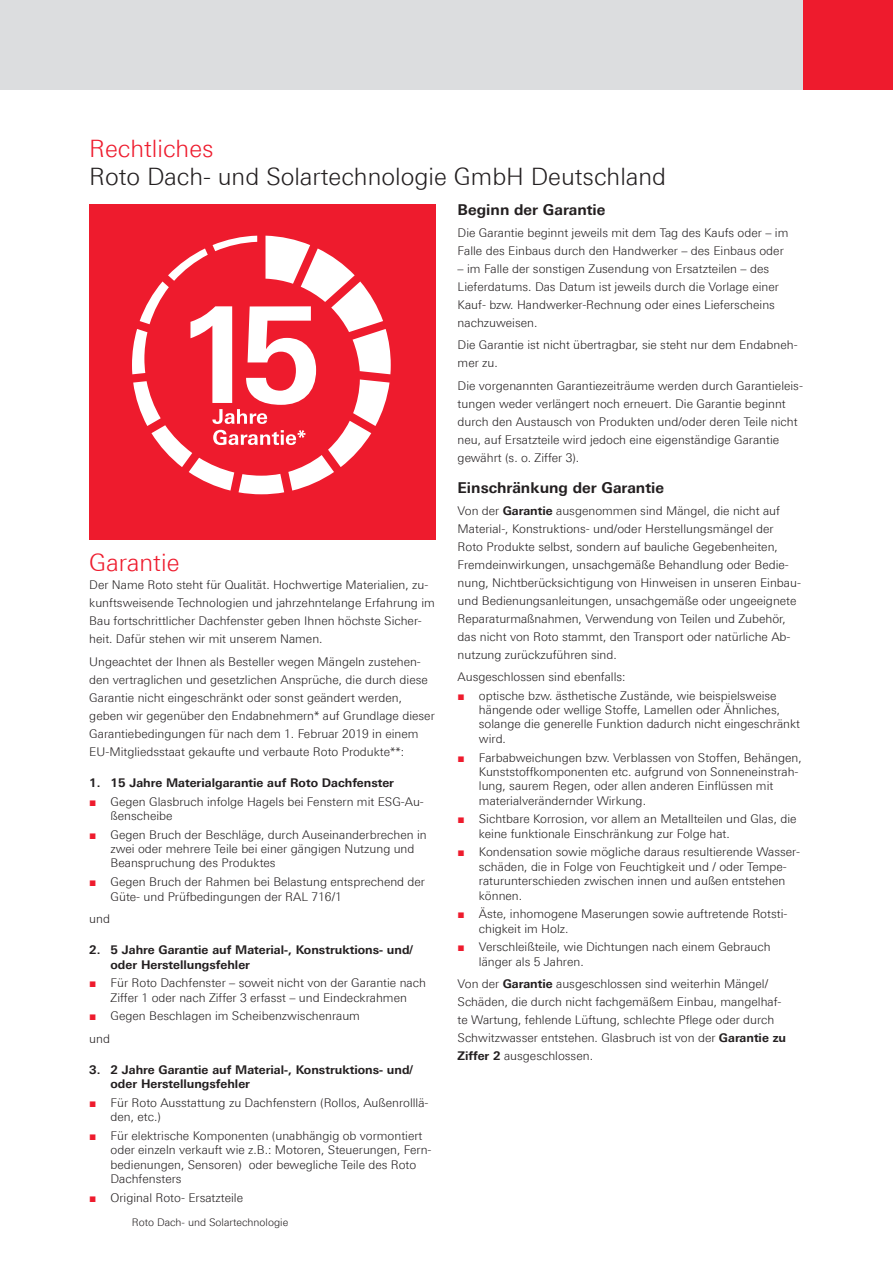
<style>
.page{position:relative;width:893px;height:1263px;background:#fff}
.page>*{position:absolute;margin:0;border:0;box-sizing:border-box;transform-origin:0 0}
.t1{font:300 24px "LT Univers Basic";color:#231f20}
.t2{font:300 24px "LT Univers Basic";color:#ee1b2d}
.t3{font:700 15px "LT Univers Basic";color:#231f20}
.t4{font:300 12px/18px "LT Univers Basic";color:#231f20}
.t5{font:700 12px/14.4px "LT Univers Basic";color:#231f20}
.t6{font:300 10.5px "LT Univers Basic";color:#231f20}
.s1{font-family:"Arial";font-weight:400;color:#ee1b2d}
.s2{font-weight:700}
</style>
<div class="page">
<div style="left:0;top:0;width:893px;height:89px;background:#dcdddf"></div>
<div style="left:804px;top:0;width:89px;height:89px;background:#ee1b2d"></div>
<div style="left:89px;top:204px;width:346px;height:336px;background:#ee1b2d"></div>
<svg style="left:132px;top:236px;width:259px;height:258px"></svg>
<h1 class="t2" style="left:89px;top:134px;width:126px">Rechtliches</h1>
<h1 class="t1" style="left:89px;top:163px;width:578px">Roto Dach- und Solartechnologie GmbH Deutschland</h1>
<h1 class="t2" style="left:89px;top:549px;width:92px">Garantie</h1>
<p class="t4" style="left:89px;top:576px;width:347px">Der Name Roto steht für Qualität. Hochwertige Materialien, zu&shy;kunftsweisende Technologien und jahrzehntelange Erfahrung im Bau fortschrittlicher Dachfenster geben Ihnen höchste Sicher&shy;heit. Dafür stehen wir mit unserem Namen.</p>
<p class="t4" style="left:89px;top:652px;width:347px">Ungeachtet der Ihnen als Besteller wegen Mängeln zustehen&shy;den vertraglichen und gesetzlichen Ansprüche, die durch diese Garantie nicht eingeschränkt oder sonst geändert werden, geben wir gegenüber den Endabnehmern* auf Grundlage dieser Garantiebedingungen für nach dem 1. Februar 2019 in einem EU-Mitgliedsstaat gekaufte und verbaute Roto Produkte**:</p>
<p class="t5" style="left:89px;top:775px;width:306px">1. 15 Jahre Materialgarantie auf Roto Dachfenster</p>
<p class="t4" style="left:111px;top:794px;width:315px;line-height:14.4px;text-indent:-21px"><span class="s1">■</span> Gegen Glasbruch infolge Hagels bei Fenstern mit ESG-Au&shy;ßenscheibe</p>
<p class="t4" style="left:111px;top:827px;width:318px;line-height:14.4px;text-indent:-21px"><span class="s1">■</span> Gegen Bruch der Beschläge, durch Auseinanderbrechen in zwei oder mehrere Teile bei einer gängigen Nutzung und<br>Beanspruchung des Produktes</p>
<p class="t4" style="left:111px;top:874px;width:316px;line-height:14.4px;text-indent:-21px"><span class="s1">■</span> Gegen Bruch der Rahmen bei Belastung entsprechend der<br>Güte- und Prüfbedingungen der RAL 716/1</p>
<p class="t4" style="left:89px;top:909px;width:22px">und</p>
<p class="t5" style="left:111px;top:943px;width:304px;text-indent:-21px">2. 5 Jahre Garantie auf Material-, Konstruktions- und/ oder Herstellungsfehler</p>
<p class="t4" style="left:89px;top:976px;width:338px;line-height:14.4px;text-align:center"><span class="s1">■</span> Für Roto Dachfenster – soweit nicht von der Garantie nach<br>Ziffer 1 oder nach Ziffer 3 erfasst – und Eindeckrahmen</p>
<p class="t4" style="left:89px;top:1005px;width:272px;line-height:22.2px"><span class="s1">■</span> Gegen Beschlagen im Scheibenzwischenraum und</p>
<p class="t5" style="left:111px;top:1062px;width:304px;text-indent:-21px">3. 2 Jahre Garantie auf Material-, Konstruktions- und/ oder Herstellungsfehler</p>
<p class="t4" style="left:111px;top:1095px;width:319px;line-height:14.4px;text-indent:-21px"><span class="s1">■</span> Für Roto Ausstattung zu Dachfenstern (Rollos, Außenrolllä&shy;den, etc.)</p>
<p class="t4" style="left:111px;top:1128px;width:322px;line-height:14.4px;text-indent:-21px"><span class="s1">■</span> Für elektrische Komponenten (unabhängig ob vormontiert oder einzeln verkauft wie z.B.: Motoren, Steuerungen, Fern&shy;bedienungen, Sensoren) oder bewegliche Teile des Roto Dachfensters</p>
<p class="t4" style="left:89px;top:1188px;width:155px"><span class="s1">■</span> Original Roto- Ersatzteile</p>
<p class="t6" style="left:132px;top:1216px;width:158px">Roto Dach- und Solartechnologie</p>
<p class="t3" style="left:458px;top:201px;width:149px">Beginn der Garantie</p>
<p class="t4" style="left:458px;top:224px;width:332px">Die Garantie beginnt jeweils mit dem Tag des Kaufs oder – im<br>Falle des Einbaus durch den Handwerker – des Einbaus oder</p>
<p class="t4" style="left:458px;top:260px;width:323px">– im Falle der sonstigen Zusendung von Ersatzteilen – des Lieferdatums. Das Datum ist jeweils durch die Vorlage einer Kauf- bzw. Handwerker-Rechnung oder eines Lieferscheins nachzuweisen.</p>
<p class="t4" style="left:458px;top:336px;width:341px">Die Garantie ist nicht übertragbar, sie steht nur dem Endabneh&shy;mer zu.</p>
<p class="t4" style="left:458px;top:376px;width:347px">Die vorgenannten Garantiezeiträume werden durch Garantieleis&shy;tungen weder verlängert noch erneuert. Die Garantie beginnt durch den Austausch von Produkten und/oder deren Teile nicht neu, auf Ersatzteile wird jedoch eine eigenständige Garantie gewährt (s. o. Ziffer 3).</p>
<p class="t3" style="left:458px;top:478px;width:208px">Einschränkung der Garantie</p>
<p class="t4" style="left:458px;top:501px;width:345px">Von der <span class="s2">Garantie</span> ausgenommen sind Mängel, die nicht auf Material-, Konstruktions- und/oder Herstellungsmängel der Roto Produkte selbst, sondern auf bauliche Gegebenheiten, Fremdeinwirkungen, unsachgemäße Behandlung oder Bedie&shy;nung, Nichtberücksichtigung von Hinweisen in unseren Einbau&shy;und Bedienungsanleitungen, unsachgemäße oder ungeeignete Reparaturmaßnahmen, Verwendung von Teilen und Zubehör, das nicht von Roto stammt, den Transport oder natürliche Ab&shy;nutzung zurückzuführen sind.</p>
<p class="t4" style="left:458px;top:668px;width:169px">Ausgeschlossen sind ebenfalls:</p>
<p class="t4" style="left:479px;top:688px;width:323px;line-height:14.4px;text-indent:-21px"><span class="s1">■</span> optische bzw. ästhetische Zustände, wie beispielsweise hängende oder wellige Stoffe, Lamellen oder Ähnliches, solange die generelle Funktion dadurch nicht eingeschränkt wird.</p>
<p class="t4" style="left:479px;top:750px;width:324px;line-height:14.4px;text-indent:-21px"><span class="s1">■</span> Farbabweichungen bzw. Verblassen von Stoffen, Behängen, Kunststoffkomponenten etc. aufgrund von Sonneneinstrah&shy;lung, saurem Regen, oder allen anderen Einflüssen mit materialverändernder Wirkung.</p>
<p class="t4" style="left:479px;top:812px;width:319px;line-height:14.4px;text-indent:-21px"><span class="s1">■</span> Sichtbare Korrosion, vor allem an Metallteilen und Glas, die keine funktionale Einschränkung zur Folge hat.</p>
<p class="t4" style="left:479px;top:845px;width:322px;line-height:14.4px;text-indent:-21px"><span class="s1">■</span> Kondensation sowie mögliche daraus resultierende Wasser&shy;schäden, die in Folge von Feuchtigkeit und / oder Tempe&shy;raturunterschieden zwischen innen und außen entstehen können.</p>
<p class="t4" style="left:479px;top:907px;width:310px;line-height:14.4px;text-indent:-21px"><span class="s1">■</span> Äste, inhomogene Maserungen sowie auftretende Rotsti&shy;chigkeit im Holz.</p>
<p class="t4" style="left:479px;top:940px;width:293px;line-height:14.4px;text-indent:-21px"><span class="s1">■</span> Verschleißteile, wie Dichtungen nach einem Gebrauch länger als 5 Jahren.</p>
<p class="t4" style="left:458px;top:975px;width:330px">Von der <span class="s2">Garantie</span> ausgeschlossen sind weiterhin Mängel/ Schäden, die durch nicht fachgemäßem Einbau, mangelhaf&shy;te Wartung, fehlende Lüftung, schlechte Pflege oder durch Schwitzwasser entstehen. Glasbruch ist von der <span class="s2">Garantie zu Ziffer 2</span> ausgeschlossen.</p>
</div>
